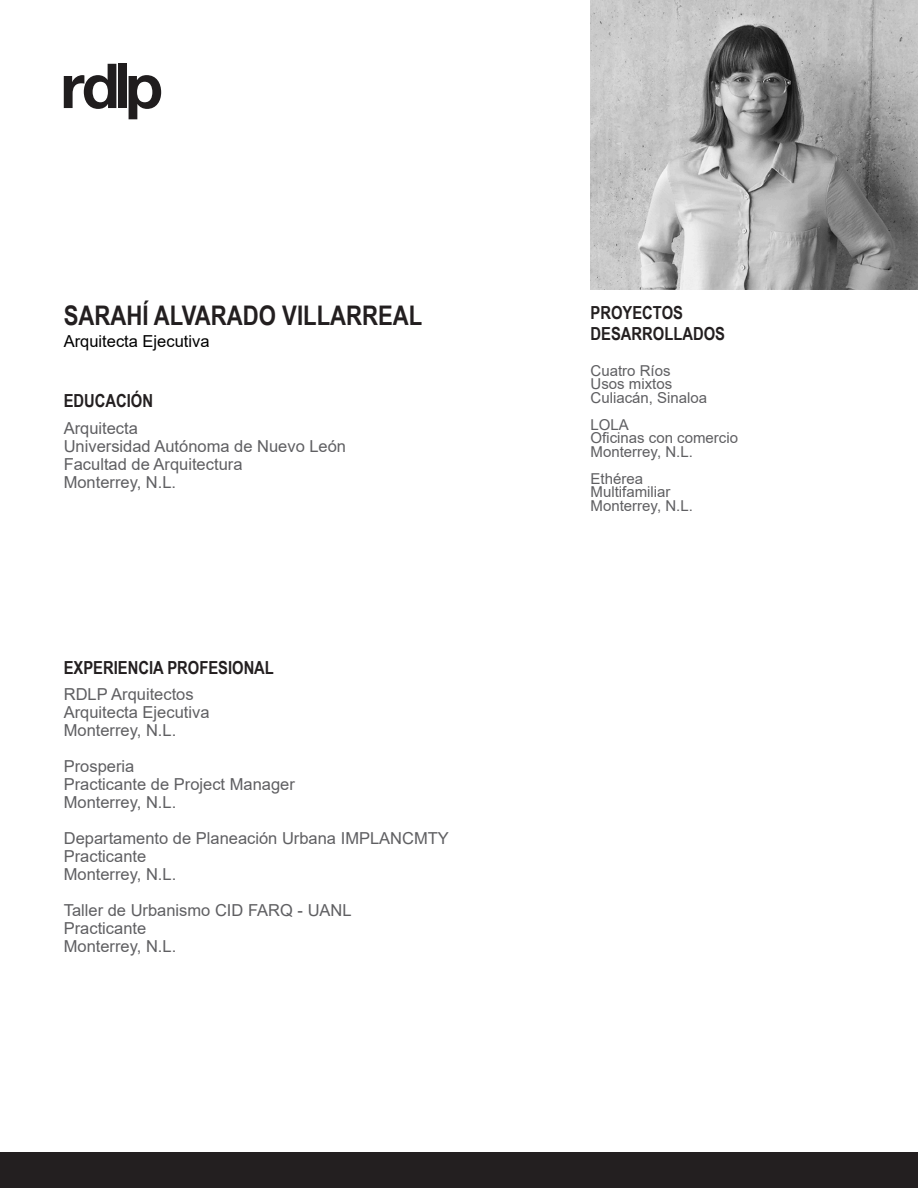
<style>
.page{position:relative;width:918px;height:1188px;background:#fff}
.page>*{position:absolute;margin:0;border:0;box-sizing:border-box;transform-origin:0 0}
.Titulos_contenido{font:700 27px "Arial Narrow";color:#231f20}
.Subtitulos_contenido{font:700 18px "Arial Narrow";color:#231f20}
.Texto{font:16.5px "Arial";color:#5f5f62}
.Puesto{font:16.5px "Arial";color:#000}
.Notas{font:15px "Arial";color:#5f5f62}
</style>
<div class="page">
<div style="left:0;top:1152px;width:918px;height:36px;background:#231f20"></div>
<svg style="left:64px;top:64px;width:52px;height:45px"></svg>
<div style="left:118px;top:64px;width:9px;height:44px;background:#201d1e"></div>
<svg style="left:129px;top:75px;width:32px;height:44px"></svg>
<img style="left:591px;top:0;width:327px;height:290px">
<p class="Titulos_contenido" style="left:64px;top:295px;width:360px">SARAHÍ ALVARADO VILLARREAL</p>
<p class="Puesto" style="left:64px;top:330px;width:147px">Arquitecta Ejecutiva</p>
<p class="Subtitulos_contenido" style="left:64px;top:388px;width:91px">EDUCACIÓN</p>
<p class="Texto" style="left:64px;top:417px;width:76px">Arquitecta</p>
<p class="Texto" style="left:64px;top:435px;width:284px">Universidad Autónoma de Nuevo León</p>
<p class="Texto" style="left:64px;top:453px;width:180px">Facultad de Arquitectura</p>
<p class="Texto" style="left:64px;top:471px;width:114px">Monterrey, N.L.</p>
<p class="Subtitulos_contenido" style="left:64px;top:654px;width:212px">EXPERIENCIA PROFESIONAL</p>
<p class="Texto" style="left:64px;top:683px;width:131px">RDLP Arquitectos</p>
<p class="Texto" style="left:64px;top:701px;width:147px">Arquitecta Ejecutiva</p>
<p class="Texto" style="left:64px;top:719px;width:114px">Monterrey, N.L.</p>
<p class="Texto" style="left:64px;top:755px;width:72px">Prosperia</p>
<p class="Texto" style="left:64px;top:773px;width:233px">Practicante de Project Manager</p>
<p class="Texto" style="left:64px;top:791px;width:114px">Monterrey, N.L.</p>
<p class="Texto" style="left:64px;top:827px;width:387px">Departamento de Planeación Urbana IMPLANCMTY</p>
<p class="Texto" style="left:64px;top:845px;width:84px">Practicante</p>
<p class="Texto" style="left:64px;top:863px;width:114px">Monterrey, N.L.</p>
<p class="Texto" style="left:64px;top:899px;width:289px">Taller de Urbanismo CID FARQ - UANL</p>
<p class="Texto" style="left:64px;top:917px;width:84px">Practicante</p>
<p class="Texto" style="left:64px;top:935px;width:114px">Monterrey, N.L.</p>
<p class="Subtitulos_contenido" style="left:591px;top:299px;width:94px">PROYECTOS</p>
<p class="Subtitulos_contenido" style="left:591px;top:320px;width:136px">DESARROLLADOS</p>
<p class="Notas" style="left:591px;top:360px;width:82px">Cuatro Ríos</p>
<p class="Notas" style="left:591px;top:374px;width:83px">Usos mixtos</p>
<p class="Notas" style="left:591px;top:387px;width:118px">Culiacán, Sinaloa</p>
<p class="Notas" style="left:591px;top:414px;width:40px">LOLA</p>
<p class="Notas" style="left:591px;top:428px;width:149px">Oficinas con comercio</p>
<p class="Notas" style="left:591px;top:441px;width:104px">Monterrey, N.L.</p>
<p class="Notas" style="left:591px;top:468px;width:54px">Ethérea</p>
<p class="Notas" style="left:591px;top:482px;width:81px">Multifamiliar</p>
<p class="Notas" style="left:591px;top:495px;width:104px">Monterrey, N.L.</p>
</div>
